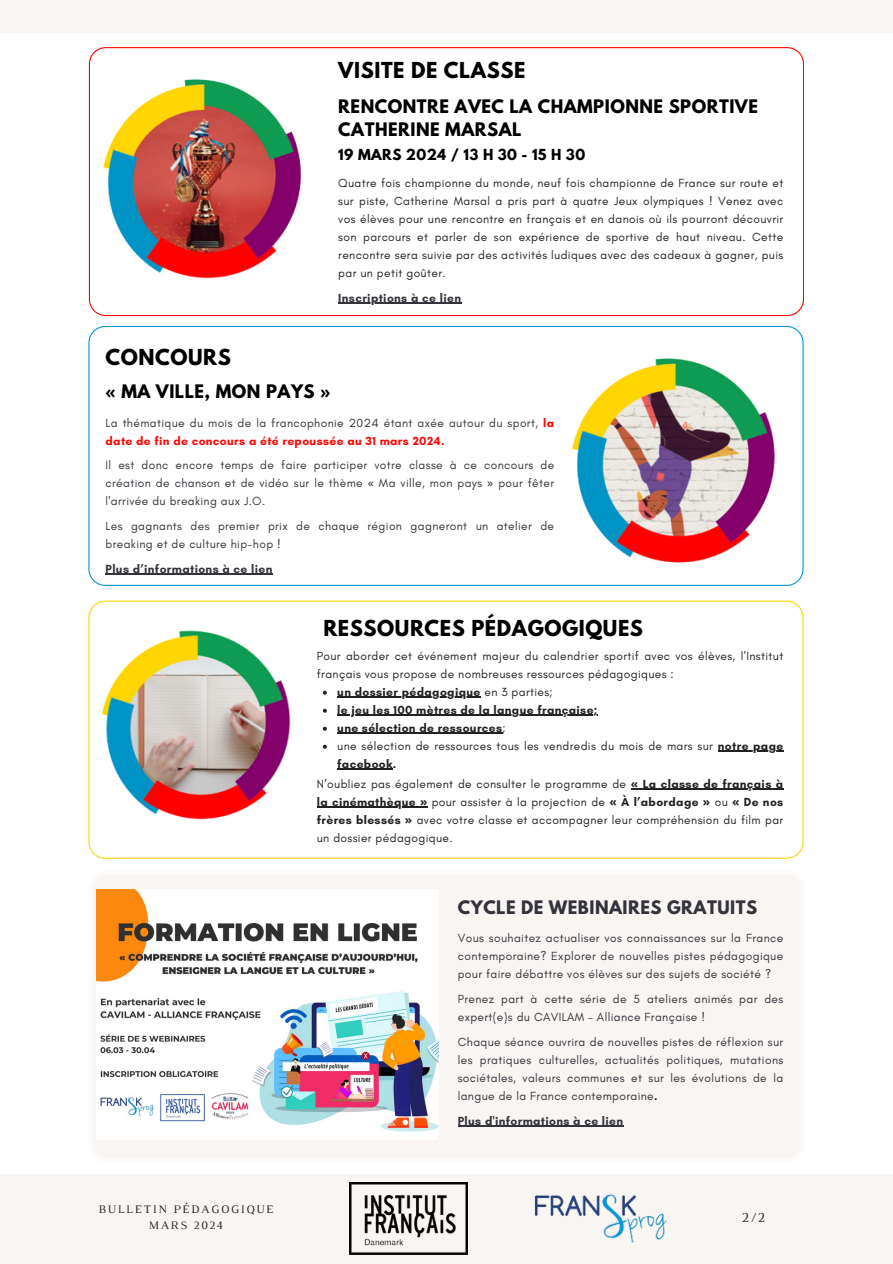
<style>
.page{position:relative;width:893px;height:1264px;background:#fff}
.page>*{position:absolute;margin:0;border:0;box-sizing:border-box;transform-origin:0 0}
.t1{font:700 19.5px "League Spartan";letter-spacing:.03em;color:#000}
.t2{font:700 16.5px/23px "League Spartan";letter-spacing:.03em;color:#000}
.t3{font:700 16.5px "League Spartan";letter-spacing:.03em;color:#33333b}
.t4{font:14.25px "Luthier";color:#222}
.t5{font:700 13.5px "League Spartan";letter-spacing:.03em;color:#000}
.t6{font:12px/18px "Glacial Indifference";letter-spacing:.03em;color:#33333b}
.t7{font:12px/18px "Glacial Indifference";letter-spacing:.03em;color:#222;text-align:justify}
.t8{font:700 12px "Glacial Indifference";letter-spacing:.03em;color:#222}
.t9{font:700 12px "Glacial Indifference";letter-spacing:.03em;color:#33333b}
.t10{font:11.7px/15.8px "Luthier";letter-spacing:.14em;color:#222;text-align:center}
.s1{font-weight:700;color:#fe0604}
.s2{font-family:"Noto Sans"}
.s3{font-weight:400}
.s4{font-weight:700}
.s5{font-family:"Noto Sans";font-weight:700}
</style>
<div class="page">
<div style="left:0;top:0;width:892px;height:33px;background:#f8f5f2"></div>
<div style="left:93px;top:875px;width:707px;height:283px;background:#f8f5f2"></div>
<div style="left:0;top:1174px;width:892px;height:89px;background:#f8f5f2"></div>
<img style="left:349px;top:1182px;width:118px;height:72px">
<img style="left:534px;top:1194px;width:132px;height:48px">
<svg style="left:88px;top:326px;width:715px;height:260px"></svg>
<img style="left:571px;top:355px;width:216px;height:210px">
<svg style="left:89px;top:47px;width:714px;height:269px"></svg>
<img style="left:97px;top:77px;width:220px;height:209px">
<svg style="left:88px;top:600px;width:715px;height:258px"></svg>
<img style="left:97px;top:625px;width:209px;height:199px">
<svg style="left:323px;top:690px;width:4px;height:4px"></svg>
<hr style="left:337px;top:696px;width:144px;height:1px;background:#222">
<svg style="left:323px;top:708px;width:4px;height:4px"></svg>
<hr style="left:337px;top:714px;width:261px;height:1px;background:#222">
<svg style="left:323px;top:726px;width:4px;height:4px"></svg>
<hr style="left:337px;top:732px;width:165px;height:1px;background:#222">
<svg style="left:323px;top:744px;width:4px;height:4px"></svg>
<hr style="left:717px;top:750px;width:66px;height:1px;background:#222">
<hr style="left:337px;top:768px;width:56px;height:1px;background:#222">
<img style="left:97px;top:889px;width:341px;height:250px">
<hr style="left:105px;top:573px;width:168px;height:1px;background:#33333b">
<hr style="left:338px;top:302px;width:123px;height:2px;background:#33333b">
<hr style="left:457px;top:1125px;width:159px;height:1px;background:#33333b">
<hr style="left:630px;top:788px;width:153px;height:1px;background:#222">
<hr style="left:317px;top:806px;width:111px;height:1px;background:#222">
<p class="t1" style="left:338px;top:60px;width:188px">VISITE DE CLASSE</p>
<h2 class="t2" style="left:338px;top:97px;width:421px">RENCONTRE AVEC LA CHAMPIONNE SPORTIVE<br>CATHERINE MARSAL</h2>
<p class="t5" style="left:338px;top:148px;width:248px">19 MARS 2024 / 13 H 30 - 15 H 30</p>
<p class="t7" style="left:338px;top:174px;width:446px">Quatre fois championne du monde, neuf fois championne de France sur route et sur piste, Catherine Marsal a pris part à quatre Jeux olympiques ! Venez avec vos élèves pour une rencontre en français et en danois où ils pourront découvrir son parcours et parler de son expérience de sportive de haut niveau. Cette rencontre sera suivie par des activités ludiques avec des cadeaux à gagner, puis par un petit goûter.</p>
<p class="t9" style="left:338px;top:290px;width:124px">Inscriptions à ce lien</p>
<p class="t1" style="left:105px;top:347px;width:127px">CONCOURS</p>
<p class="t2" style="left:105px;top:382px;width:226px">« MA VILLE, MON PAYS »</p>
<h1 class="t6" style="left:105px;top:413px;width:450px">La thématique du mois de la francophonie 2024 étant axée autour du sport, <span class="s1">la date de fin de concours a été repoussée au 31 mars 2024.</span></h1>
<p class="t6" style="left:105px;top:456px;width:450px;text-align:justify">Il est donc encore temps de faire participer votre classe à ce concours de création de chanson et de vidéo sur le thème <span class="s2">«</span> Ma ville, mon pays <span class="s2">»</span> pour fêter l'arrivée du breaking aux J.O.</p>
<p class="t6" style="left:105px;top:517px;width:450px">Les gagnants des premier prix de chaque région gagneront un atelier de breaking et de culture hip-hop !</p>
<p class="t9" style="left:105px;top:561px;width:168px">Plus d’informations à ce lien</p>
<h2 class="t1" style="left:323px;top:618px;width:321px">RESSOURCES PÉDAGOGIQUES</h2>
<p class="t7" style="left:317px;top:646px;width:468px">Pour aborder cet événement majeur du calendrier sportif avec vos élèves, l’Institut français vous propose de nombreuses ressources pédagogiques :</p>
<p class="t8" style="left:337px;top:684px;width:217px">un dossier pédagogique <span class="s3">en 3 parties;</span></p>
<p class="t8" style="left:337px;top:702px;width:262px">le jeu les 100 mètres de la langue française;</p>
<h6 class="t8" style="left:337px;top:720px;width:170px">une sélection de ressources<span class="s3">;</span></h6>
<p class="t7" style="left:337px;top:736px;width:447px">une sélection de ressources tous les vendredis du mois de mars sur <span class="s4">notre page</span></p>
<p class="t8" style="left:337px;top:756px;width:60px">facebook.</p>
<p class="t7" style="left:317px;top:774px;width:468px">N’oubliez pas également de consulter le programme de <span class="s5">«</span> <span class="s4">La classe de français à la cinémathèque</span> <span class="s5">»</span> pour assister à la projection de <span class="s5">«</span> <span class="s4">À l’abordage</span> <span class="s5">»</span> ou <span class="s5">«</span> <span class="s4">De nos frères blessés</span> <span class="s5">»</span> avec votre classe et accompagner leur compréhension du film par un dossier pédagogique.</p>
<h3 class="t10" style="left:99px;top:1202px;width:176px">BULLETIN PÉDAGOGIQUE<br>MARS 2024</h3>
<h6 class="t3" style="left:457px;top:899px;width:301px">CYCLE DE WEBINAIRES GRATUITS</h6>
<h5 class="t6" style="left:457px;top:929px;width:327px;text-align:justify">Vous souhaitez actualiser vos connaissances sur la France contemporaine? Explorer de nouvelles pistes pédagogique pour faire débattre vos élèves sur des sujets de société ?</h5>
<p class="t6" style="left:457px;top:989px;width:327px">Prenez part à cette série de 5 ateliers animés par des expert(e)s du CAVILAM – Alliance Française !</p>
<p class="t6" style="left:457px;top:1032px;width:327px;text-align:justify">Chaque séance ouvrira de nouvelles pistes de réflexion sur les pratiques culturelles, actualités politiques, mutations sociétales, valeurs communes et sur les évolutions de la langue de la France contemporaine<span class="s4">.</span></p>
<h4 class="t9" style="left:457px;top:1113px;width:167px">Plus d'informations à ce lien</h4>
<h2 class="t4" style="left:742px;top:1211px;width:24px">2/2</h2>
</div>
